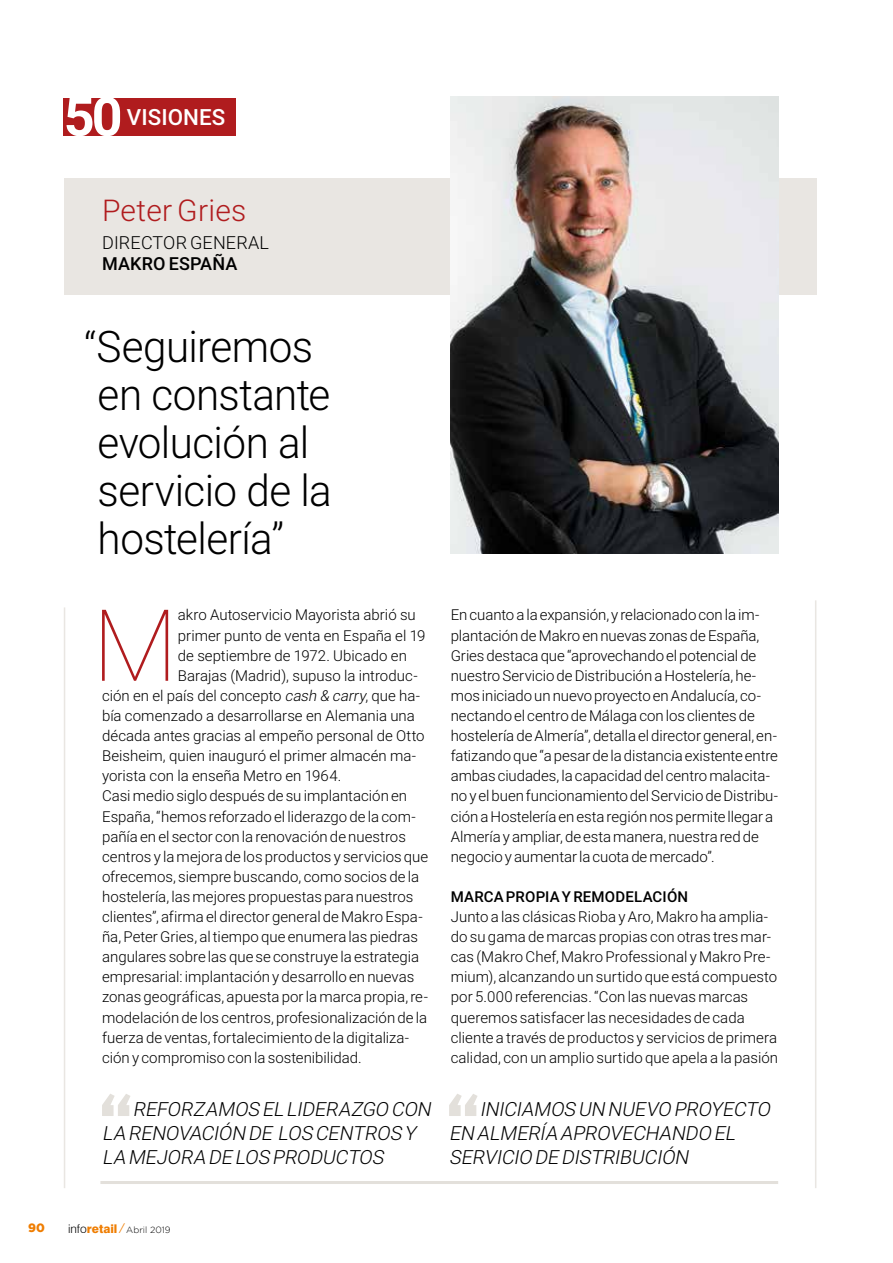
<style>
.page{position:relative;width:893px;height:1263px;background:#fff}
.page>*{position:absolute;margin:0;border:0;box-sizing:border-box;transform-origin:0 0}
.t1{font:100 99.75px "Roboto";color:#b01c1e}
.t2{font:700 53.85px "Roboto";color:#fff}
.t3{font:300 43.5px/48px "Roboto";letter-spacing:-.015em;color:#000}
.t4{font:300 30px "Roboto";letter-spacing:.01em;color:#b01c1e}
.t5{font:500 22.35px "Roboto";letter-spacing:.005em;color:#fff}
.t6{font:italic 300 19.5px/24px "Roboto";color:#000}
.t7{font:300 18px "Roboto";letter-spacing:.01em;color:#000}
.t8{font:500 18px "Roboto";letter-spacing:.01em;color:#000}
.t9{font:300 15px/20.1px "Roboto";color:#000}
.t10{font:500 15px "Roboto";letter-spacing:.01em;color:#000}
.t11{font:900 12px "Gotham";color:#ef7d00}
.t12{font:300 9px "Gotham";color:#000}
.s1{font-size:42px}
.s2{font-style:italic}
.s3{font-family:"Swiss 721 BT";font-size:12px}
.s4{font-family:"Swiss 721 BT";font-weight:800;font-size:12px;color:#ef7d00}
.s5{font-family:"News";font-weight:400;font-size:12px;color:#ef7d00}
</style>
<div class="page">
<div style="left:64px;top:178px;width:752px;height:116px;background:#e9e6e2"></div>
<div style="left:64px;top:98px;width:172px;height:38px;background:#b01c1e"></div>
<hr style="left:64px;top:607px;width:1px;height:581px;background:#e9e6e2">
<hr style="left:815px;top:600px;width:1px;height:588px;background:#e9e6e2">
<img style="left:451px;top:97px;width:327px;height:456px">
<svg style="left:102px;top:1094px;width:28px;height:22px"></svg>
<hr style="left:100px;top:1181px;width:678px;height:3px;background:#e3e0db">
<svg style="left:449px;top:1094px;width:29px;height:22px"></svg>
<h2 class="t2" style="left:64px;top:79px;width:60px">50</h2>
<h3 class="t5" style="left:127px;top:102px;width:100px">VISIONES</h3>
<h3 class="t4" style="left:102px;top:189px;width:146px">Peter Gries</h3>
<p class="t7" style="left:102px;top:230px;width:168px">DIRECTOR GENERAL</p>
<p class="t8" style="left:102px;top:251px;width:137px">MAKRO ESPAÑA</p>
<h3 class="t3" style="left:98px;top:320px;width:236px;text-indent:-14px"><span class="s1">“</span>Seguiremos en constante evolución al servicio de la hostelería”</h3>
<h1 class="t1" style="left:92px;top:575px;width:87px">M</h1>
<p class="t9" style="left:178px;top:604px;width:239px">akro Autoservicio Mayorista abrió su</p>
<p class="t9" style="left:178px;top:625px;width:249px">primer punto de venta en España el 19</p>
<p class="t9" style="left:178px;top:645px;width:230px">de septiembre de 1972. Ubicado en</p>
<p class="t9" style="left:178px;top:665px;width:241px">Barajas (Madrid), supuso la introduc-</p>
<p class="t9" style="left:102px;top:685px;width:320px">ción en el país del concepto <span class="s2">cash &amp; carry</span>, que ha-</p>
<p class="t9" style="left:102px;top:705px;width:314px">bía comenzado a desarrollarse en Alemania una</p>
<p class="t9" style="left:102px;top:725px;width:324px">década antes gracias al empeño personal de Otto</p>
<p class="t9" style="left:102px;top:745px;width:316px">Beisheim, quien inauguró el primer almacén ma-</p>
<p class="t9" style="left:102px;top:765px;width:241px">yorista con la enseña Metro en 1964.</p>
<p class="t9" style="left:102px;top:785px;width:307px">Casi medio siglo después de su implantación en</p>
<p class="t9" style="left:102px;top:805px;width:315px">España, “hemos reforzado el liderazgo de la com-</p>
<p class="t9" style="left:102px;top:826px;width:305px">pañía en el sector con la renovación de nuestros</p>
<p class="t9" style="left:102px;top:846px;width:328px">centros y la mejora de los productos y servicios que</p>
<p class="t9" style="left:102px;top:866px;width:319px">ofrecemos, siempre buscando, como socios de la</p>
<p class="t9" style="left:102px;top:886px;width:313px">hostelería, las mejores propuestas para nuestros</p>
<p class="t9" style="left:102px;top:906px;width:322px">clientes”, afirma el director general de Makro Espa-</p>
<p class="t9" style="left:102px;top:926px;width:318px">ña, Peter Gries, al tiempo que enumera las piedras</p>
<p class="t9" style="left:102px;top:946px;width:319px">angulares sobre las que se construye la estrategia</p>
<p class="t9" style="left:102px;top:966px;width:314px">empresarial: implantación y desarrollo en nuevas</p>
<p class="t9" style="left:102px;top:986px;width:327px">zonas geográficas, apuesta por la marca propia, re-</p>
<p class="t9" style="left:102px;top:1006px;width:327px">modelación de los centros, profesionalización de la</p>
<p class="t9" style="left:102px;top:1027px;width:309px">fuerza de ventas, fortalecimiento de la digitaliza-</p>
<p class="t9" style="left:102px;top:1047px;width:261px">ción y compromiso con la sostenibilidad.</p>
<p class="t9" style="left:451px;top:604px;width:329px">En cuanto a la expansión, y relacionado con la im&shy;plantación de Makro en nuevas zonas de España, Gries destaca que “aprovechando el potencial de nuestro Servicio de Distribución a Hostelería, he&shy;mos iniciado un nuevo proyecto en Andalucía, co&shy;nectando el centro de Málaga con los clientes de hostelería de Almería”, detalla el director general, en&shy;fatizando que “a pesar de la distancia existente entre ambas ciudades, la capacidad del centro malacita&shy;no y el buen funcionamiento del Servicio de Distribu&shy;ción a Hostelería en esta región nos permite llegar a Almería y ampliar, de esta manera, nuestra red de negocio y aumentar la cuota de mercado”.</p>
<p class="t10" style="left:451px;top:886px;width:239px">MARCA PROPIA Y REMODELACIÓN</p>
<p class="t9" style="left:451px;top:906px;width:329px">Junto a las clásicas Rioba y Aro, Makro ha amplia&shy;do su gama de marcas propias con otras tres mar&shy;cas (Makro Chef, Makro Professional y Makro Pre&shy;mium), alcanzando un surtido que está compuesto por 5.000 referencias. “Con las nuevas marcas queremos satisfacer las necesidades de cada cliente a través de productos y servicios de primera calidad, con un amplio surtido que apela a la pasión</p>
<h3 class="t6" style="left:102px;top:1096px;width:335px;text-indent:31px">REFORZAMOS EL LIDERAZGO CON<br>LA RENOVACIÓN DE LOS CENTROS Y<br>LA MEJORA DE LOS PRODUCTOS</h3>
<h3 class="t6" style="left:449px;top:1096px;width:327px;text-indent:31px">INICIAMOS UN NUEVO PROYECTO<br>EN ALMERÍA APROVECHANDO EL<br>SERVICIO DE DISTRIBUCIÓN</h3>
<p class="t11" style="left:28px;top:1221px;width:18px">90</p>
<p class="t12" style="left:68px;top:1225px;width:104px"><span class="s3">info</span><span class="s4">retail</span><span class="s5">/</span>Abril 2019</p>
</div>
